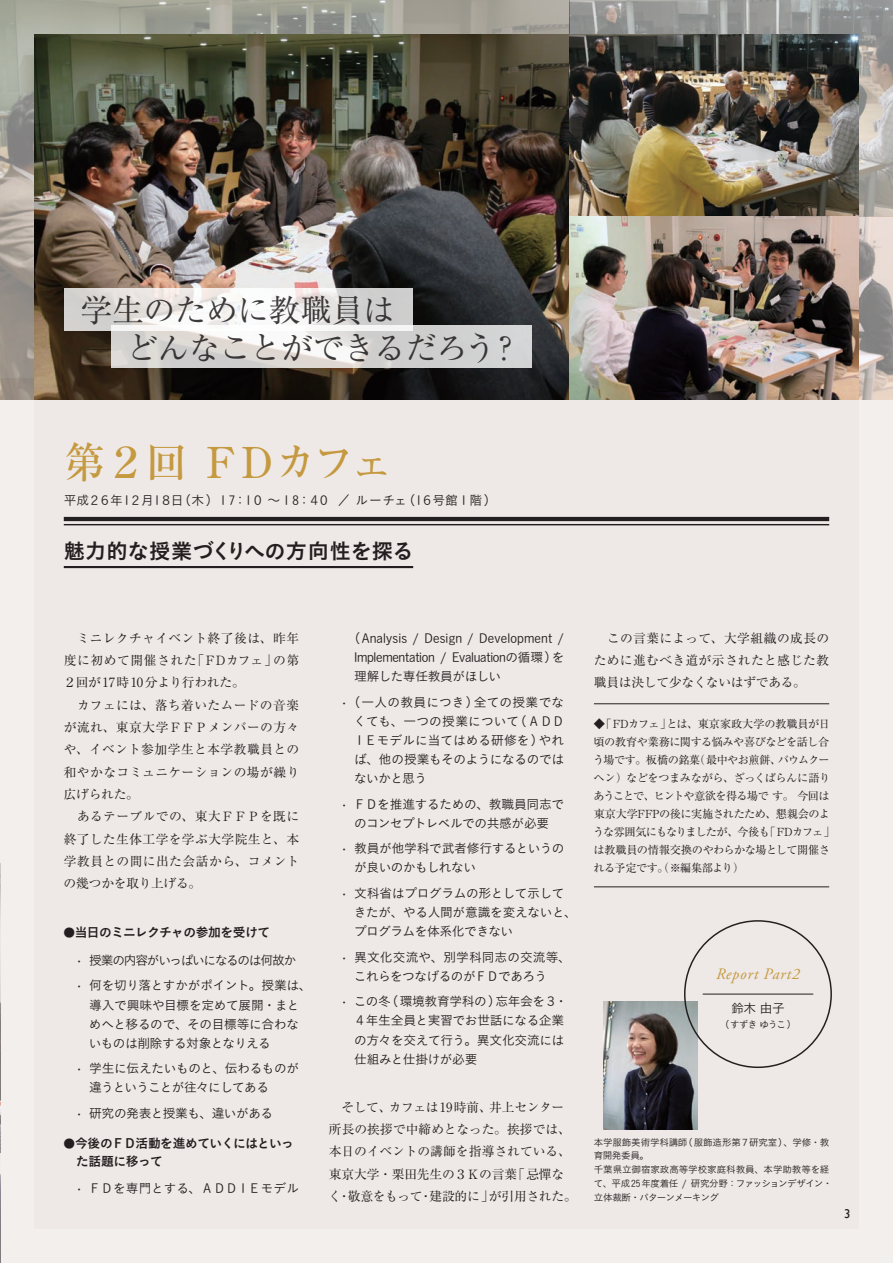
<style>
.page{position:relative;width:893px;height:1263px;background:#fff}
.page>*{position:absolute;margin:0;border:0;box-sizing:border-box;transform-origin:0 0}
.t1{font:500 42.45px "Ryumin Pr 6 N";letter-spacing:-.03em;color:#c5993f}
.t2{font:31.95px/38.2px "Ryumin Pr 6 N";letter-spacing:-.02em;color:#231f20}
.t3{font:21.3px "Koburina Go Std N W6";color:#231f20}
.t4{font:italic 15.9px "Adobe Garamond Pro";letter-spacing:.05em;color:#c5993f}
.t5{font:12.75px/19.2px "Koburina Go Std N W3";letter-spacing:-.03em;color:#231f20}
.t6{font:12.75px/22.4px "Ryumin Pr 6 N";letter-spacing:.02em;color:#231f20}
.t7{font:12.75px/22.4px "Ryumin Pr 6 N";letter-spacing:-.01em;color:#231f20}
.t8{font:12.75px/18.1px "Koburina Go Std N W6";letter-spacing:-.045em;color:#231f20}
.t9{font:12.75px "Koburina Go Std N W3";letter-spacing:-.085em;color:#231f20}
.t10{font:12.75px "Koburina Go Std N W3";letter-spacing:-.105em;color:#231f20}
.t11{font:12.75px "Gill Sans";color:#231f20}
.t12{font:11.1px/18px "Ryumin Pr 6 N";letter-spacing:-.045em;color:#231f20}
.t13{font:9.6px/13.8px "Koburina Go Std N W3";letter-spacing:-.03em;color:#231f20}
.s1{font-size:11.7px}
</style>
<div class="page">
<div style="left:0;top:378px;width:893px;height:885px;background:#f3efed"></div>
<div style="left:34px;top:378px;width:825px;height:851px;background:#eee9e6"></div>
<img style="left:0;top:863px;width:1px;height:400px">
<img style="left:0;top:0;width:893px;height:400px">
<img style="left:604px;top:1001px;width:93px;height:128px">
<img style="left:34px;top:34px;width:825px;height:366px">
<hr style="left:64px;top:517px;width:765px;height:4px;background:#231f20">
<hr style="left:64px;top:524px;width:765px;height:1px;background:#231f20">
<hr style="left:703px;top:994px;width:110px;height:1px;background:#231f20">
<hr style="left:64px;top:566px;width:349px;height:2px;background:#231f20">
<svg style="left:64px;top:288px;width:348px;height:43px"></svg>
<svg style="left:111px;top:325px;width:421px;height:43px;fill:#d5d5d3"></svg>
<hr style="left:594px;top:703px;width:235px;height:1px;background:#231f20">
<hr style="left:594px;top:886px;width:235px;height:1px;background:#231f20">
<h2 class="t2" style="left:81px;top:289px;width:442px">学生のために教職員は<br>　 どんなことができるだろう？</h2>
<h1 class="t1" style="left:63px;top:428px;width:332px">第２回 FDカフェ</h1>
<p class="t9" style="left:64px;top:491px;width:434px">平成２６年１２月１８日（木）１7：１０～１8：４０　／ ルーチェ（１６号館１階）</p>
<h3 class="t3" style="left:64px;top:534px;width:352px">魅力的な授業づくりへの方向性を探る</h3>
<p class="t6" style="left:63px;top:626px;width:237px">　ミニレクチャイベント終了後は、昨年度に初めて開催された「FDカフェ」の第<br>２回が17時10分より行われた。<br>　カフェには、落ち着いたムードの音楽が流れ、東京大学ＦＦＰメンバーの方々や、イベント参加学生と本学教職員との和やかなコミュニケーションの場が繰り広げられた。<br>　あるテーブルでの、東大ＦＦＰを既に終了した生体工学を学ぶ大学院生と、本学教員との間に出た会話から、コメントの幾つかを取り上げる。</p>
<p class="t8" style="left:64px;top:924px;width:208px"><span class="s1">●</span>当日のミニレクチャの参加を受けて</p>
<p class="t10" style="left:76px;top:950px;width:222px">• 授業の内容がいっぱいになるのは何故か</p>
<p class="t5" style="left:89px;top:976px;width:224px;text-indent:-13px">• 何を切り落とすかがポイント。授業は、導入で興味や目標を定めて展開・まとめへと移るので、その目標等に合わないものは削除する対象となりえる</p>
<p class="t5" style="left:89px;top:1059px;width:212px;text-indent:-13px">• 学生に伝えたいものと、伝わるものが違うということが往々にしてある</p>
<p class="t5" style="left:76px;top:1103px;width:199px">• 研究の発表と授業も、違いがある</p>
<p class="t8" style="left:64px;top:1134px;width:232px"><span class="s1">●</span>今後のＦＤ活動を進めていくにはといっ　た話題に移って</p>
<p class="t5" style="left:76px;top:1179px;width:225px">• ＦＤを専門とする、ＡＤＤＩＥモデル</p>
<p class="t5" style="left:354px;top:628px;width:212px;text-align:justify;text-indent:-7px">（Analysis / Design / Development / Implementation / Evaluationの循環）を理解した専任教員がほしい</p>
<p class="t5" style="left:353px;top:692px;width:213px;text-align:justify;text-indent:-12px">•（一人の教員につき）全ての授業でなくても、一つの授業について（ＡＤＤＩＥモデルに当てはめる研修を）やれば、他の授業もそのようになるのではないかと思う</p>
<p class="t5" style="left:341px;top:794px;width:225px;text-align:center">• ＦＤを推進するための、教職員同志でのコンセプトレベルでの共感が必要</p>
<p class="t5" style="left:354px;top:839px;width:212px;text-indent:-13px">• 教員が他学科で武者修行するというのが良いのかもしれない</p>
<p class="t5" style="left:354px;top:883px;width:224px;text-indent:-13px">• 文科省はプログラムの形として示してきたが、やる人間が意識を変えないと、プログラムを体系化できない</p>
<p class="t5" style="left:354px;top:947px;width:219px;text-indent:-13px">• 異文化交流や、別学科同志の交流等、これらをつなげるのがＦＤであろう</p>
<p class="t5" style="left:354px;top:992px;width:215px;text-indent:-13px">• この冬（環境教育学科の）忘年会を３・<br>４年生全員と実習でお世話になる企業の方々を交えて行う。異文化交流には仕組みと仕掛けが必要</p>
<p class="t7" style="left:328px;top:1095px;width:250px">　そして、カフェは19時前、井上センター所長の挨拶で中締めとなった。挨拶では、本日のイベントの講師を指導されている、東京大学・栗田先生の３Ｋの言葉「忌憚なく・敬意をもって・建設的に」が引用された。</p>
<p class="t6" style="left:594px;top:626px;width:237px;text-align:justify">　この言葉によって、大学組織の成長のために進むべき道が示されたと感じた教職員は決して少なくないはずである。</p>
<p class="t12" style="left:593px;top:714px;width:243px">◆「FDカフェ」とは、東京家政大学の教職員が日頃の教育や業務に関する悩みや喜びなどを話し合う場です。板橋の銘菓（最中やお煎餅、バウムクーヘン）などをつまみながら、ざっくばらんに語りあうことで、ヒントや意欲を得る場で す。 今回は東京大学FFPの後に実施されたため、懇親会のような雰囲気にもなりましたが、今後も「FDカフェ」は教職員の情報交換のやわらかな場として開催される予定です。（※編集部より）</p>
<p class="t4" style="left:716px;top:964px;width:85px">Report Part2</p>
<p class="t5" style="left:731px;top:999px;width:55px">鈴木 由子</p>
<p class="t13" style="left:720px;top:1018px;width:78px">（すずき ゆうこ）</p>
<p class="t13" style="left:594px;top:1135px;width:240px">本学服飾美術学科講師（服飾造形第７研究室）、学修・教育開発委員。<br>千葉県立御宿家政高等学校家庭科教員、本学助教等を経て、平成25年度着任 / 研究分野：ファッションデザイン・立体裁断・パターンメーキング</p>
<p class="t11" style="left:844px;top:1207px;width:8px">3</p>
</div>
